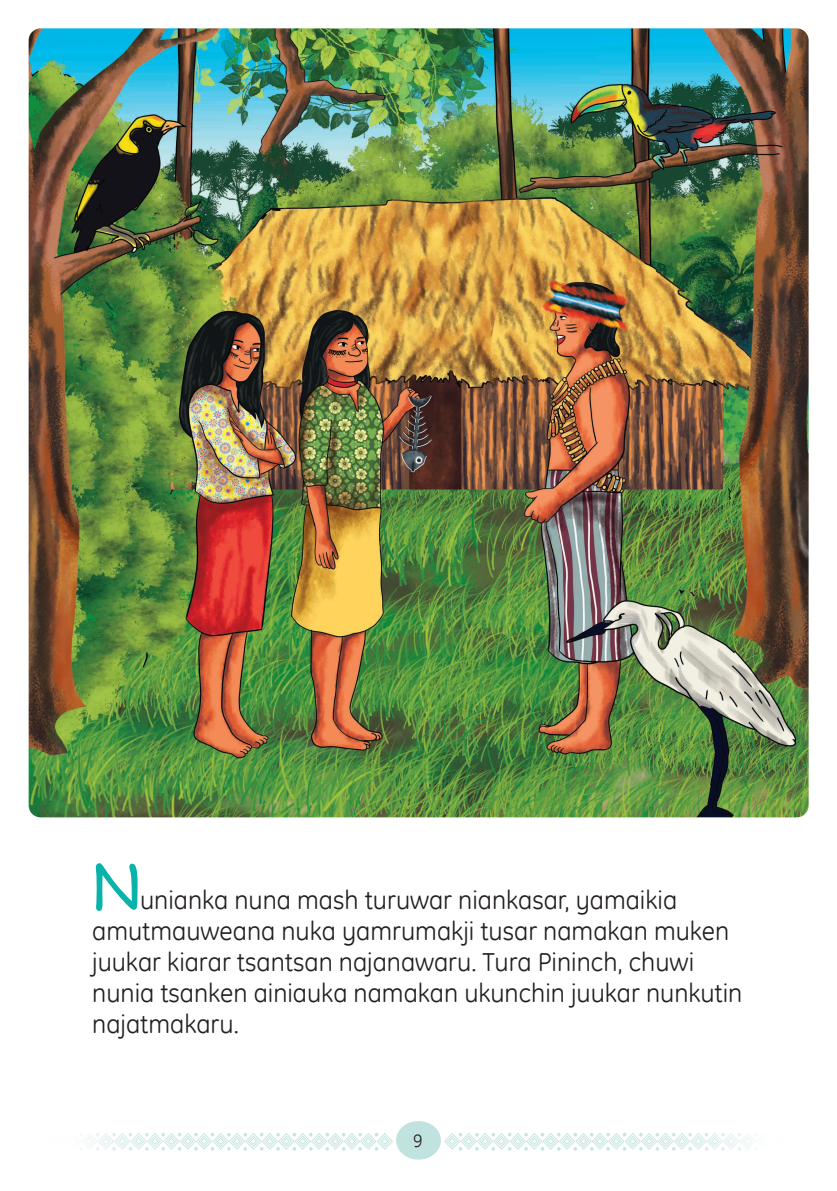
<style>
.page{position:relative;width:837px;height:1191px;background:#fff}
.page>*{position:absolute;margin:0;border:0;box-sizing:border-box;transform-origin:0 0}
.t1{font:60px "Comic Sans MS";color:#0ab3aa}
.t2{font:26px/31.2px "GE Inspira";color:#231f20}
.t3{font:18px "GE Inspira";color:#231f20}
</style>
<div class="page">
<div style="left:394px;top:1119px;width:48px;height:42px;background:#c1e3e0;border-radius:50%"></div>
<div style="left:393px;top:1118px;width:51px;height:44px;border:3px solid #fff;border-radius:50%"></div>
<svg style="left:81px;top:1133px;width:312px;height:17px"></svg>
<svg style="left:444px;top:1133px;width:313px;height:17px"></svg>
<img style="left:29px;top:28px;width:779px;height:789px">
<h1 class="t1" style="left:92px;top:842px;width:49px">N</h1>
<p class="t2" style="left:92px;top:883px;width:651px;text-indent:48px">unianka nuna mash turuwar niankasar, yamaikia amutmauweana nuka yamrumakji tusar namakan muken juukar kiarar tsantsan najanawaru. Tura Pininch, chuwi nunia tsanken ainiauka namakan ukunchin juukar nunkutin najatmakaru.</p>
<p class="t3" style="left:413px;top:1129px;width:11px">9</p>
</div>
